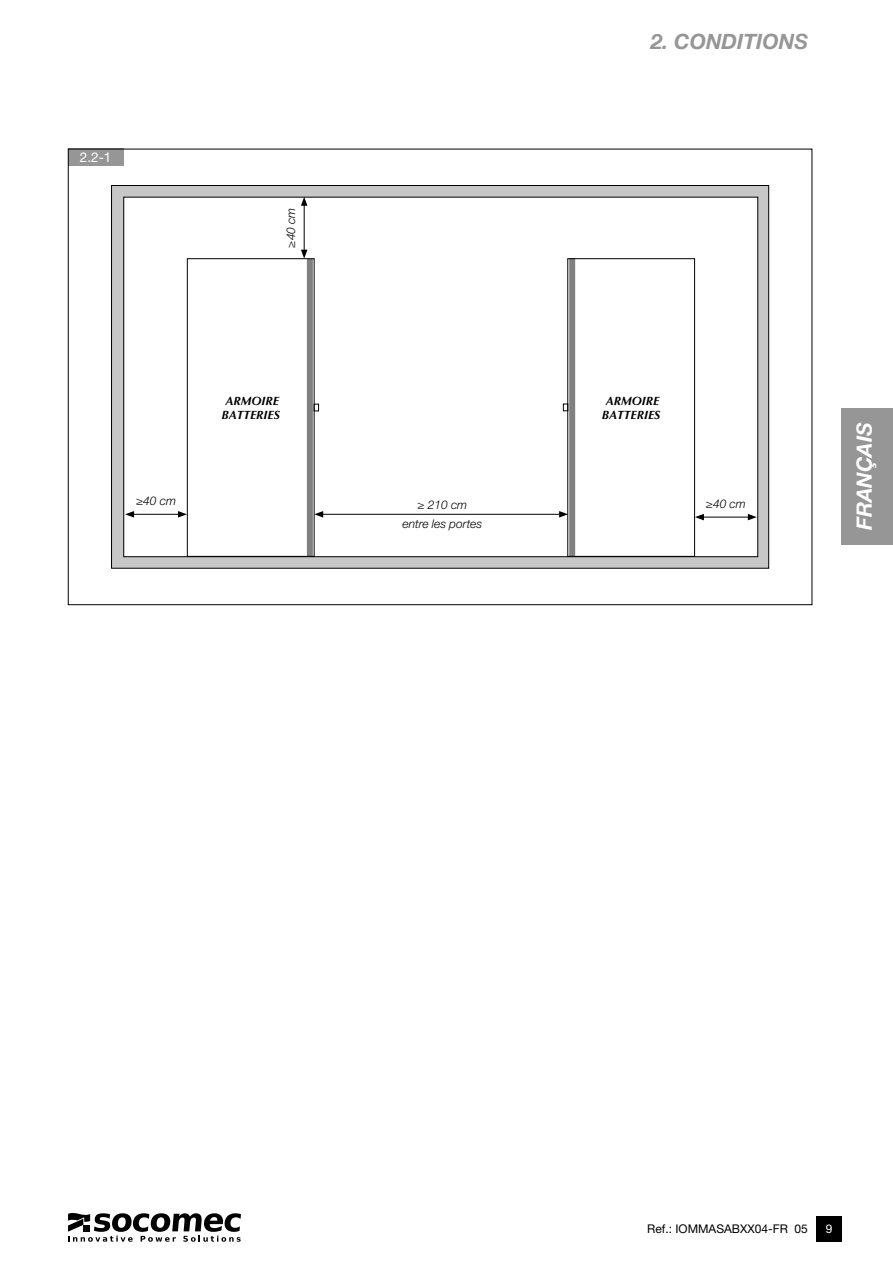
<style>
.page{position:relative;width:893px;height:1263px;background:#fff}
.page>*{position:absolute;margin:0;border:0;box-sizing:border-box;transform-origin:0 0}
.t1{font:italic 700 21px "Helvetica Neue LT Com";color:#969696}
.t2{font:italic 700 21px "Helvetica Neue LT Com";color:#fff}
.t3{font:13.5px "Helvetica Neue LTW1 G";color:#fff}
.t4{font:italic 300 12px "Helvetica Neue LTW1 G";color:#000}
.t5{font:italic 700 12px/14.7px "Optima LT Std";color:#000;text-align:center}
.t6{font:12px "Helvetica Neue LTW1 G";color:#000}
.t7{font:12px "Helvetica Neue LTW1 G";color:#fff}
</style>
<div class="page">
<div style="left:68px;top:149px;width:55px;height:17px;background:#969696"></div>
<div style="left:816px;top:1216px;width:26px;height:26px;background:#000"></div>
<div style="left:842px;top:408px;width:51px;height:136px;background:#969696"></div>
<svg style="left:68px;top:1212px;width:173px;height:30px"></svg>
<div style="left:83px;top:1225px;width:7px;height:6px;background:#000"></div>
<div style="left:112px;top:185px;width:657px;height:383px;background:#c7c7c7"></div>
<div style="left:124px;top:197px;width:634px;height:360px;background:#fff"></div>
<hr style="left:304px;top:203px;width:1px;height:49px;background:#000">
<svg style="left:301px;top:197px;width:6px;height:9px"></svg>
<svg style="left:301px;top:250px;width:6px;height:8px"></svg>
<hr style="left:132px;top:514px;width:48px;height:1px;background:#000">
<svg style="left:178px;top:511px;width:9px;height:6px"></svg>
<svg style="left:125px;top:511px;width:9px;height:6px"></svg>
<hr style="left:701px;top:517px;width:49px;height:1px;background:#000">
<svg style="left:748px;top:514px;width:9px;height:6px"></svg>
<svg style="left:695px;top:514px;width:9px;height:6px"></svg>
<hr style="left:321px;top:514px;width:241px;height:1px;background:#000">
<svg style="left:559px;top:511px;width:8px;height:6px"></svg>
<svg style="left:315px;top:511px;width:8px;height:6px"></svg>
<div style="left:307px;top:259px;width:6px;height:297px;background:#808080"></div>
<div style="left:187px;top:258px;width:128px;height:299px;border:1px solid #000"></div>
<svg style="left:314px;top:404px;width:5px;height:7px"></svg>
<div style="left:569px;top:258px;width:6px;height:298px;background:#808080"></div>
<div style="left:567px;top:258px;width:128px;height:299px;border:1px solid #000"></div>
<svg style="left:563px;top:404px;width:5px;height:7px"></svg>
<p class="t3" style="left:80px;top:153px;width:33px">2.2-1</p>
<p class="t4" style="left:287px;top:248px;width:42px;rotate:-90deg">≥40 cm</p>
<h1 class="t1" style="left:651px;top:34px;width:159px">2. CONDITIONS</h1>
<p class="t5" style="left:221px;top:394px;width:60px">ARMOIRE<br>BATTERIES</p>
<p class="t5" style="left:602px;top:394px;width:60px">ARMOIRE<br>BATTERIES</p>
<p class="t4" style="left:136px;top:497px;width:41px">≥40 cm</p>
<p class="t4" style="left:417px;top:501px;width:51px">≥ 210 cm</p>
<p class="t4" style="left:706px;top:499px;width:41px">≥40 cm</p>
<p class="t4" style="left:402px;top:519px;width:81px">entre les portes</p>
<h1 class="t2" style="left:857px;top:530px;width:109px;rotate:-90deg">FRANÇAIS</h1>
<p class="t6" style="left:647px;top:1225px;width:162px">Ref.: IOMMASABXX04-FR 05</p>
<p class="t7" style="left:826px;top:1225px;width:8px">9</p>
</div>
